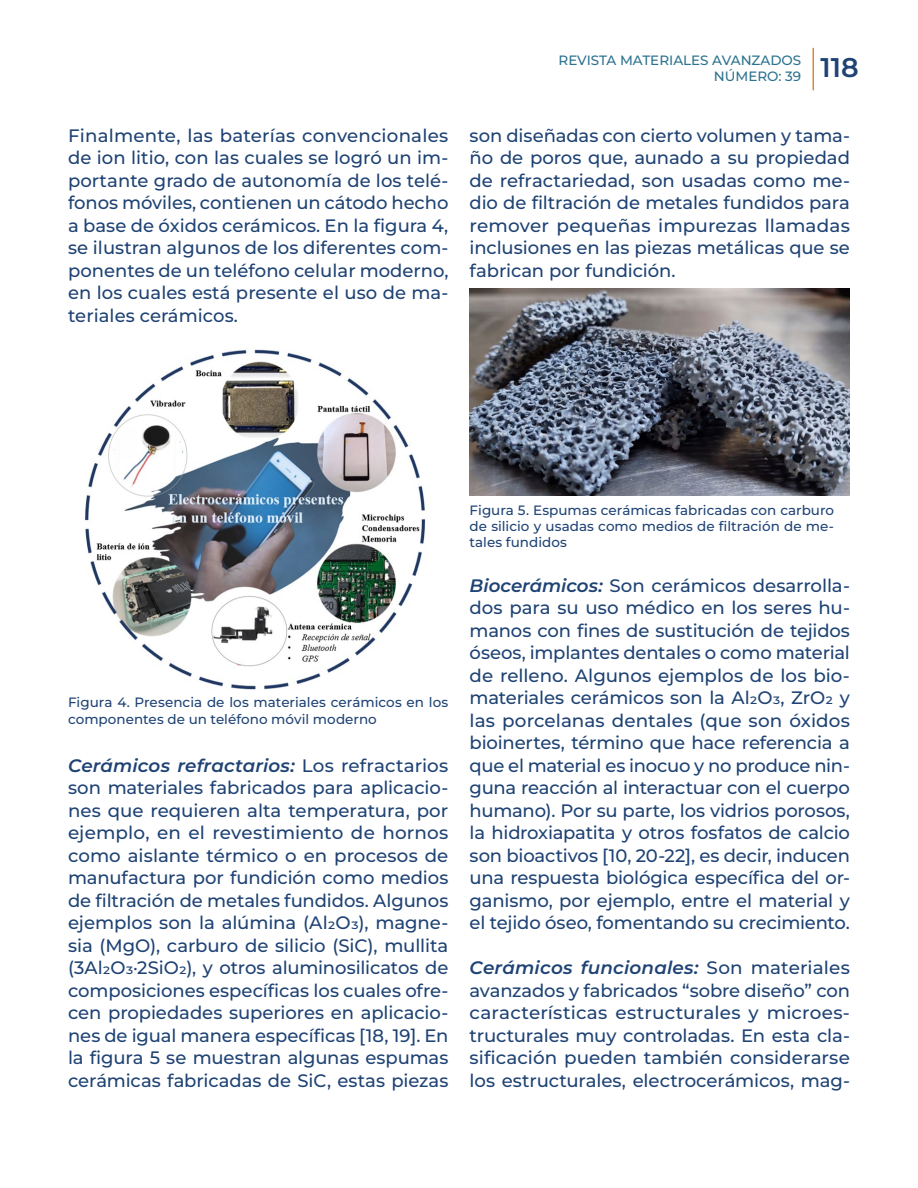
<style>
.page{position:relative;width:918px;height:1188px;background:#fff}
.page>*{position:absolute;margin:0;border:0;box-sizing:border-box;transform-origin:0 0}
.t1{font:600 27px "Montserrat";color:#1f4374}
.t2{font:500 18px/22.5px "Montserrat";letter-spacing:-.005em;color:#1f4374;text-align:justify}
.t3{font:500 13.5px/16.2px "Montserrat";letter-spacing:.005em;color:#1f4374}
.t4{font:500 13.5px/16.2px "Montserrat";color:#2d728e;text-align:right}
.s1{font-weight:600;font-style:italic}
</style>
<div class="page">
<hr style="left:813px;top:48px;width:1px;height:42px;background:#d9863b">
<img style="left:85px;top:349px;width:341px;height:341px">
<img style="left:470px;top:288px;width:380px;height:207px">
<p class="t2" style="left:68px;top:123px;width:382px">Finalmente, las baterías convencionales de ion litio, con las cuales se logró un im&shy;portante grado de autonomía de los telé&shy;fonos móviles, contienen un cátodo hecho a base de óxidos cerámicos. En la figura 4, se ilustran algunos de los diferentes com&shy;ponentes de un teléfono celular moderno, en los cuales está presente el uso de ma&shy;teriales cerámicos.</p>
<p class="t4" style="left:559px;top:52px;width:244px">REVISTA MATERIALES AVANZADOS<br>NÚMERO: 39</p>
<h1 class="t1" style="left:820px;top:49px;width:40px">118</h1>
<p class="t2" style="left:470px;top:123px;width:382px">son diseñadas con cierto volumen y tama&shy;ño de poros que, aunado a su propiedad de refractariedad, son usadas como me&shy;dio de filtración de metales fundidos para remover pequeñas impurezas llamadas inclusiones en las piezas metálicas que se fabrican por fundición.</p>
<p class="t3" style="left:68px;top:694px;width:382px">Figura 4. Presencia de los materiales cerámicos en los componentes de un teléfono móvil moderno</p>
<p class="t2" style="left:68px;top:753px;width:382px"><span class="s1">Cerámicos refractarios:</span> Los refractarios son materiales fabricados para aplicacio&shy;nes que requieren alta temperatura, por ejemplo, en el revestimiento de hornos como aislante térmico o en procesos de manufactura por fundición como medios de filtración de metales fundidos. Algunos ejemplos son la alúmina (Al2O3), magne&shy;sia (MgO), carburo de silicio (SiC), mullita (3Al2O3·2SiO2), y otros aluminosilicatos de composiciones específicas los cuales ofre&shy;cen propiedades superiores en aplicacio&shy;nes de igual manera específicas [18, 19]. En la figura 5 se muestran algunas espumas cerámicas fabricadas de SiC, estas piezas</p>
<p class="t3" style="left:470px;top:501px;width:366px;text-align:justify">Figura 5. Espumas cerámicas fabricadas con carburo de silicio y usadas como medios de filtración de me&shy;tales fundidos</p>
<p class="t2" style="left:470px;top:573px;width:382px"><span class="s1">Biocerámicos:</span> Son cerámicos desarrolla&shy;dos para su uso médico en los seres hu&shy;manos con fines de sustitución de tejidos óseos, implantes dentales o como material de relleno. Algunos ejemplos de los bio&shy;materiales cerámicos son la Al2O3, ZrO2 y las porcelanas dentales (que son óxidos bioinertes, término que hace referencia a que el material es inocuo y no produce nin&shy;guna reacción al interactuar con el cuerpo humano). Por su parte, los vidrios porosos, la hidroxiapatita y otros fosfatos de calcio son bioactivos [10, 20-22], es decir, inducen una respuesta biológica específica del or&shy;ganismo, por ejemplo, entre el material y el tejido óseo, fomentando su crecimiento.</p>
<p class="t2" style="left:470px;top:956px;width:382px"><span class="s1">Cerámicos funcionales:</span> Son materiales avanzados y fabricados “sobre diseño” con características estructurales y microes&shy;tructurales muy controladas. En esta cla&shy;sificación pueden también considerarse los estructurales, electrocerámicos, mag-</p>
</div>
